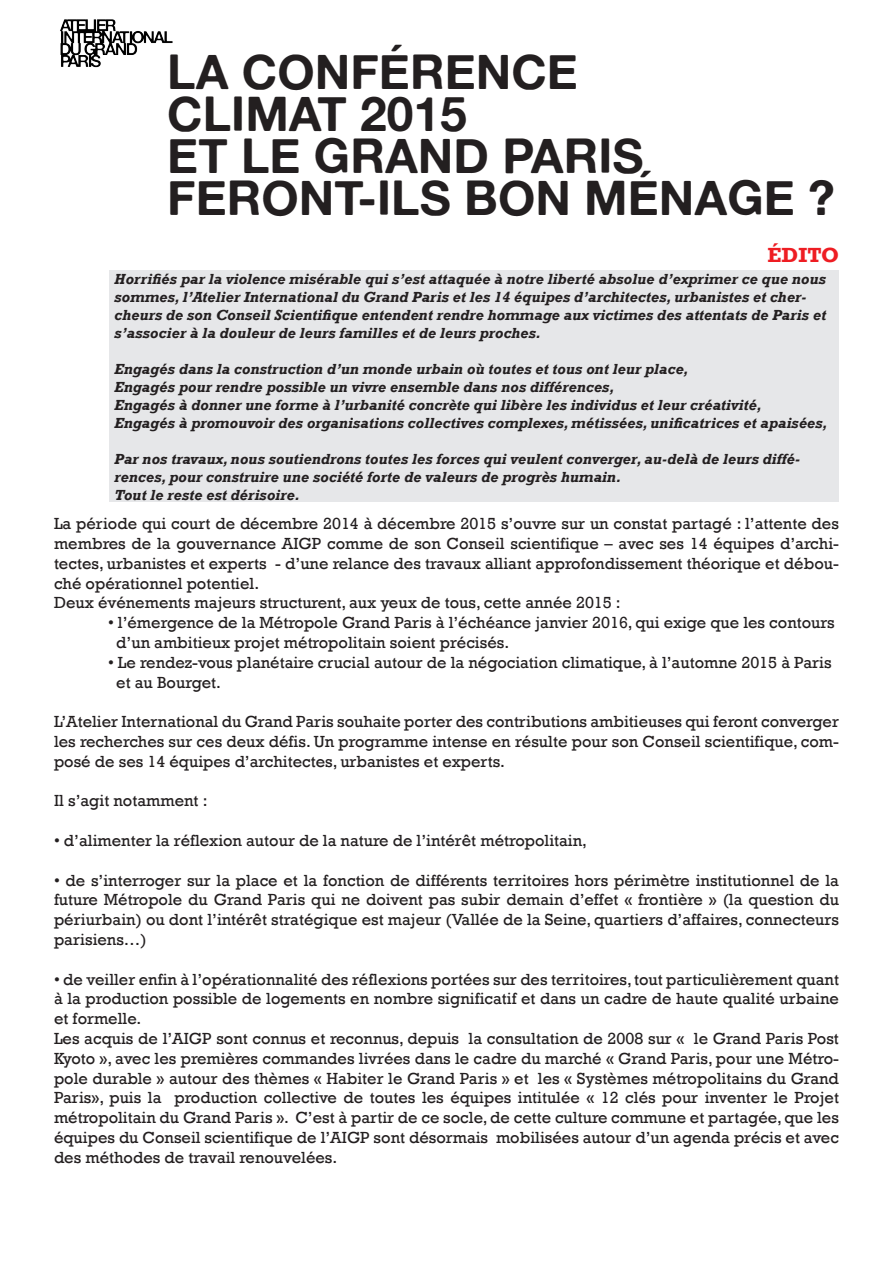
<style>
.page{position:relative;width:893px;height:1263px;background:#fff}
.page>*{position:absolute;margin:0;border:0;box-sizing:border-box;transform-origin:0 0}
.ALTE_GR_TITRES{font:48px "Alte Haas Grotesk Bold";color:#231f20}
.petits_titres_rouges{font:700 21px "Rockwell";color:#ee1d23}
.t1{font:16.5px/19.8px "Rockwell";color:#231f20;text-align:justify}
.t2{font:italic 700 15px/18px "Rockwell";color:#231f20}
</style>
<div class="page">
<div style="left:109px;top:271px;width:730px;height:231px;background:#e6e7e9"></div>
<img style="left:60px;top:19px;width:113px;height:49px">
<p class="ALTE_GR_TITRES" style="left:167px;top:42px;width:412px">LA CONFÉRENCE</p>
<p class="ALTE_GR_TITRES" style="left:167px;top:84px;width:301px">CLIMAT 2015</p>
<p class="ALTE_GR_TITRES" style="left:167px;top:126px;width:478px">ET LE GRAND PARIS</p>
<p class="ALTE_GR_TITRES" style="left:167px;top:168px;width:669px">FERONT-ILS BON MÉNAGE ?</p>
<p class="petits_titres_rouges" style="left:767px;top:242px;width:73px">ÉDITO</p>
<p class="t2" style="left:114px;top:270px;width:713px">Horrifiés par la violence misérable qui s’est attaquée à notre liberté absolue d’exprimer ce que nous sommes, l’Atelier International du Grand Paris et les 14 équipes d’architectes, urbanistes et cher&shy;cheurs de son Conseil Scientifique entendent rendre hommage aux victimes des attentats de Paris et s’associer à la douleur de leurs familles et de leurs proches.</p>
<p class="t2" style="left:114px;top:360px;width:576px">Engagés dans la construction d’un monde urbain où toutes et tous ont leur place,</p>
<p class="t2" style="left:114px;top:378px;width:501px">Engagés pour rendre possible un vivre ensemble dans nos différences,</p>
<p class="t2" style="left:114px;top:396px;width:649px">Engagés à donner une forme à l’urbanité concrète qui libère les individus et leur créativité,</p>
<p class="t2" style="left:114px;top:414px;width:715px">Engagés à promouvoir des organisations collectives complexes, métissées, unificatrices et apaisées,</p>
<p class="t2" style="left:114px;top:450px;width:687px">Par nos travaux, nous soutiendrons toutes les forces qui veulent converger, au-delà de leurs diffé&shy;rences, pour construire une société forte de valeurs de progrès humain.</p>
<p class="t2" style="left:114px;top:486px;width:187px">Tout le reste est dérisoire.</p>
<p class="t1" style="left:54px;top:514px;width:786px">La période qui court de décembre 2014 à décembre 2015 s’ouvre sur un constat partagé : l’attente des membres de la gouvernance AIGP comme de son Conseil scientifique – avec ses 14 équipes d’archi&shy;tectes, urbanistes et experts - d’une relance des travaux alliant approfondissement théorique et débou&shy;ché opérationnel potentiel.</p>
<p class="t1" style="left:54px;top:593px;width:568px">Deux événements majeurs structurent, aux yeux de tous, cette année 2015 :</p>
<p class="t1" style="left:116px;top:613px;width:720px;text-indent:-8px">• l’émergence de la Métropole Grand Paris à l’échéance janvier 2016, qui exige que les contours d’un ambitieux projet métropolitain soient précisés.</p>
<p class="t1" style="left:116px;top:653px;width:717px;text-indent:-8px">• Le rendez-vous planétaire crucial autour de la négociation climatique, à l’automne 2015 à Paris et au Bourget.</p>
<p class="t1" style="left:54px;top:712px;width:786px">L’Atelier International du Grand Paris souhaite porter des contributions ambitieuses qui feront converger les recherches sur ces deux défis. Un programme intense en résulte pour son Conseil scientifique, com&shy;posé de ses 14 équipes d’architectes, urbanistes et experts.</p>
<p class="t1" style="left:54px;top:791px;width:155px">Il s’agit notamment :</p>
<p class="t1" style="left:54px;top:831px;width:535px">• d’alimenter la réflexion autour de la nature de l’intérêt métropolitain,</p>
<p class="t1" style="left:54px;top:870px;width:786px">• de s’interroger sur la place et la fonction de différents territoires hors périmètre institutionnel de la future Métropole du Grand Paris qui ne doivent pas subir demain d’effet « frontière » (la question du périurbain) ou dont l’intérêt stratégique est majeur (Vallée de la Seine, quartiers d’affaires, connecteurs parisiens…)</p>
<p class="t1" style="left:54px;top:969px;width:786px">• de veiller enfin à l’opérationnalité des réflexions portées sur des territoires,tout particulièrement quant à la production possible de logements en nombre significatif et dans un cadre de haute qualité urbaine et formelle.</p>
<p class="t1" style="left:54px;top:1029px;width:786px">Les acquis de l’AIGP sont connus et reconnus, depuis la consultation de 2008 sur « le Grand Paris Post Kyoto », avec les premières commandes livrées dans le cadre du marché « Grand Paris, pour une Métro&shy;pole durable » autour des thèmes « Habiter le Grand Paris » et les « Systèmes métropolitains du Grand Paris», puis la production collective de toutes les équipes intitulée « 12 clés pour inventer le Projet métropolitain du Grand Paris ». C’est à partir de ce socle, de cette culture commune et partagée, que les équipes du Conseil scientifique de l’AIGP sont désormais mobilisées autour d’un agenda précis et avec des méthodes de travail renouvelées.</p>
</div>
